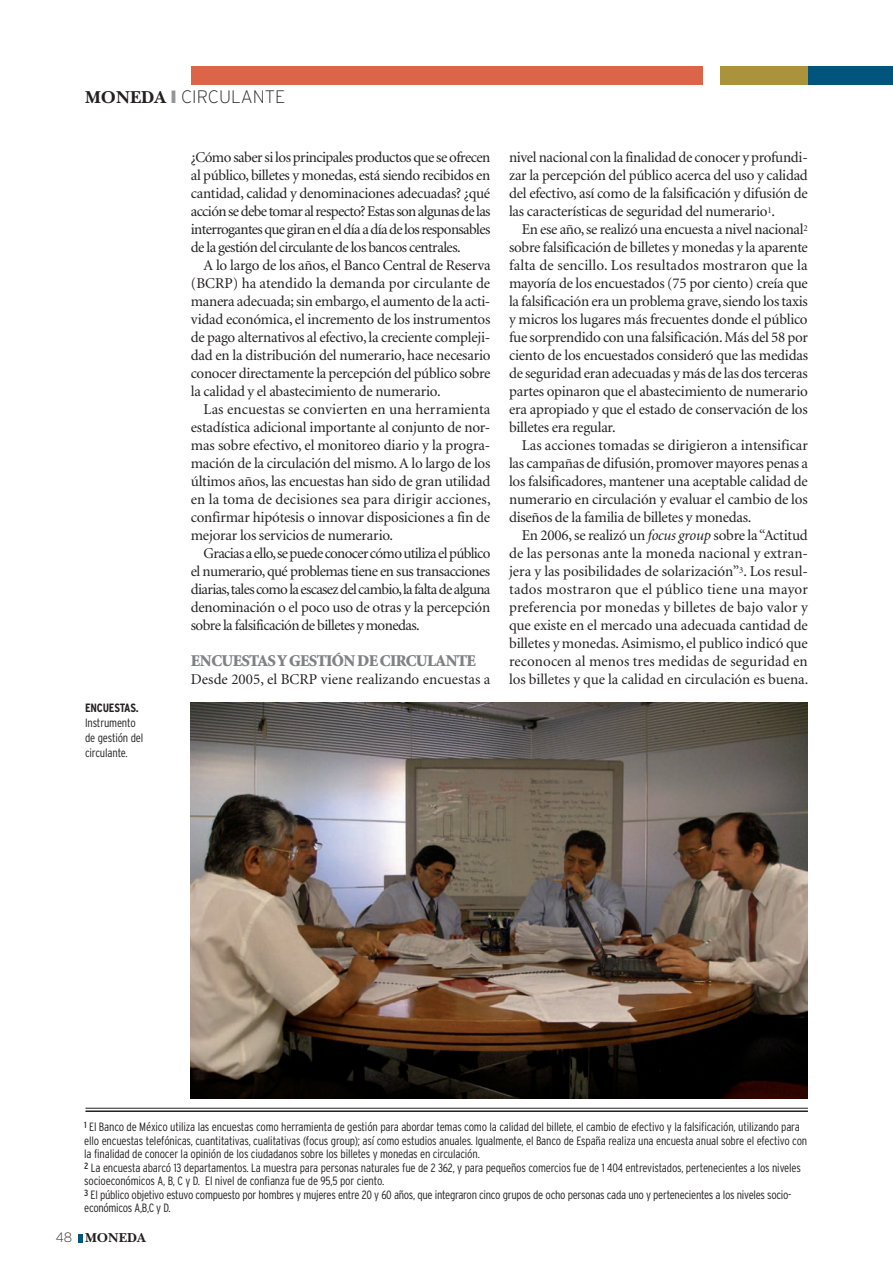
<style>
.page{position:relative;width:893px;height:1276px;background:#fff}
.page>*{position:absolute;margin:0;border:0;box-sizing:border-box;transform-origin:0 0}
.t1{font:200 18px "Interstate";color:#231f20}
.t2{font:900 16.5px "Minion";letter-spacing:-.035em;color:#808285}
.t3{font:15px/18px "Minion";letter-spacing:-.015em;color:#231f20;text-align:justify}
.t4{font:15px "Minion";letter-spacing:.005em;color:#231f20}
.t5{font:13.5px "New Baskerville Bold SC";color:#231f20}
.t6{font:300 condensed 12px/13.5px "Interstate";letter-spacing:-.015em;color:#231f20}
.t7{font:700 condensed 12px "Interstate";letter-spacing:-.02em;color:#231f20}
.s1{font-family:"New Baskerville Bold SC";font-weight:400}
.s2{color:#939598}
.s3{font-style:italic}
.s4{font-family:"Interstate";font-weight:200}
</style>
<div class="page">
<div style="left:191px;top:67px;width:511px;height:18px;background:#dc6549"></div>
<div style="left:721px;top:67px;width:87px;height:18px;background:#ab933c"></div>
<svg style="left:79px;top:1234px;width:4px;height:8px"></svg>
<div style="left:808px;top:67px;width:85px;height:18px;background:#01547b"></div>
<img style="left:191px;top:702px;width:617px;height:396px">
<hr style="left:85px;top:1110px;width:723px;height:2px;background:#231f20">
<hr style="left:85px;top:1107px;width:723px;height:1px;background:#231f20">
<p class="t1" style="left:85px;top:87px;width:202px"><span class="s1">MONEDA</span> <span class="s2">❙</span> CIRCULANTE</p>
<p class="t7" style="left:85px;top:701px;width:55px">ENCU ESTA S.</p>
<p class="t6" style="left:85px;top:715px;width:60px;line-height:15px">Instrumento de gestión del circulante.</p>
<p class="t3" style="left:191px;top:149px;width:301px">¿Cómo saber si los principales productos que se ofrecen al público, billetes y monedas, está siendo recibidos en cantidad, calidad y denominaciones adecuadas? ¿qué acción se debe tomar al respecto? Estas son algunas de las interrogantes que giran en el día a día de los responsables de la gestión del circulante de los bancos centrales.</p>
<p class="t3" style="left:191px;top:257px;width:301px;text-indent:13px">A lo largo de los años, el Banco Central de Reserva (BCRP) ha atendido la demanda por circulante de manera adecuada; sin embargo, el aumento de la acti&shy;vidad económica, el incremento de los instrumentos de pago alternativos al efectivo, la creciente compleji&shy;dad en la distribución del numerario, hace necesario conocer directamente la percepción del público sobre la calidad y el abastecimiento de numerario.</p>
<p class="t3" style="left:191px;top:401px;width:301px;text-indent:13px">Las encuestas se convierten en una herramienta estadística adicional importante al conjunto de nor&shy;mas sobre efectivo, el monitoreo diario y la progra&shy;mación de la circulación del mismo. A lo largo de los últimos años, las encuestas han sido de gran utilidad en la toma de decisiones sea para dirigir acciones, confirmar hipótesis o innovar disposiciones a fin de mejorar los servicios de numerario.</p>
<p class="t3" style="left:191px;top:545px;width:301px;text-indent:13px">Gracias a ello, se puede conocer cómo utiliza el público el numerario, qué problemas tiene en sus transacciones diarias, tales como la escasez del cambio, la falta de alguna denominación o el poco uso de otras y la percepción sobre la falsificación de billetes y monedas.</p>
<p class="t2" style="left:191px;top:652px;width:287px">ENCUESTAS Y GESTIÓN DE CIRCULANTE</p>
<p class="t4" style="left:191px;top:672px;width:301px">Desde 2005, el BCRP viene realizando encuestas a</p>
<p class="t3" style="left:509px;top:149px;width:300px">nivel nacional con la finalidad de conocer y profundi&shy;zar la percepción del público acerca del uso y calidad del efectivo, así como de la falsificación y difusión de las características de seguridad del numerario<sup>1</sup>.</p>
<p class="t3" style="left:509px;top:221px;width:300px;text-indent:13px">En ese año, se realizó una encuesta a nivel nacional<sup>2 </sup>sobre falsificación de billetes y monedas y la aparente falta de sencillo. Los resultados mostraron que la mayoría de los encuestados (75 por ciento) creía que la falsificación era un problema grave, siendo los taxis y micros los lugares más frecuentes donde el público fue sorprendido con una falsificación. Más del 58 por ciento de los encuestados consideró que las medidas de seguridad eran adecuadas y más de las dos terceras partes opinaron que el abastecimiento de numerario era apropiado y que el estado de conservación de los billetes era regular.</p>
<p class="t3" style="left:509px;top:437px;width:300px;text-indent:13px">Las acciones tomadas se dirigieron a intensificar las campañas de difusión, promover mayores penas a los falsificadores, mantener una aceptable calidad de numerario en circulación y evaluar el cambio de los diseños de la familia de billetes y monedas.</p>
<p class="t3" style="left:509px;top:527px;width:301px;text-indent:13px">En 2006, se realizó un <span class="s3">focus group</span> sobre la “Actitud de las personas ante la moneda nacional y extran&shy;jera y las posibilidades de solarización”<sup>3</sup>. Los resul&shy;tados mostraron que el público tiene una mayor preferencia por monedas y billetes de bajo valor y que existe en el mercado una adecuada cantidad de billetes y monedas. Asimismo, el publico indicó que reconocen al menos tres medidas de seguridad en los billetes y que la calidad en circulación es buena.</p>
<p class="t6" style="left:84px;top:1120px;width:725px"><sup>1</sup> El Banco de México utiliza las encuestas como herramienta de gestión para abordar temas como la calidad del billete, el cambio de efectivo y la falsificación, utilizando para ello encuestas telefónicas, cuantitativas, cualitativas (focus group); así como estudios anuales. Igualmente, el Banco de España realiza una encuesta anual sobre el efectivo con la finalidad de conocer la opinión de los ciudadanos sobre los billetes y monedas en circulación.<br><sup>2</sup> La encuesta abarcó 13 departamentos. La muestra para personas naturales fue de 2 362, y para pequeños comercios fue de 1 404 entrevistados, pertenecientes a los niveles socioeconómicos A, B, C y D. El nivel de confianza fue de 95,5 por ciento.<br><sup>3</sup> El público objetivo estuvo compuesto por hombres y mujeres entre 20 y 60 años, que integraron cinco grupos de ocho personas cada uno y pertenecientes a los niveles socio&shy;económicos A,B,C y D.</p>
<p class="t5" style="left:56px;top:1230px;width:92px"><span class="s4">48</span> MONEDA</p>
</div>
